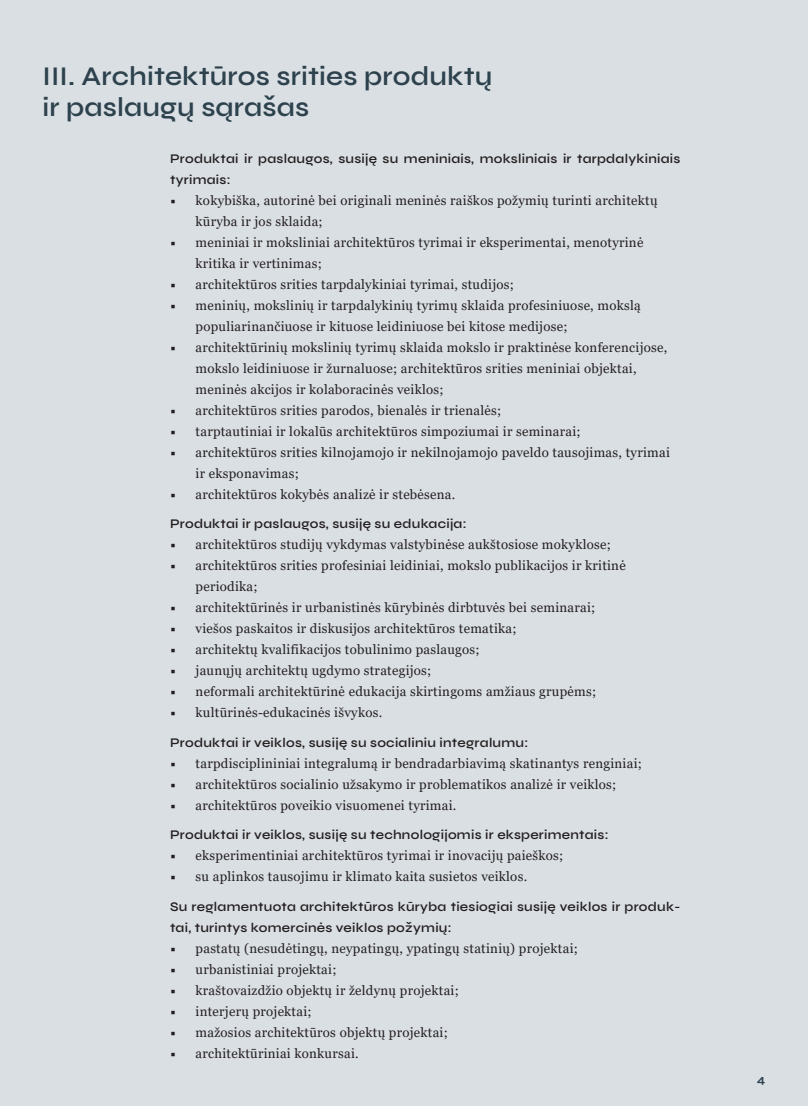
<style>
.page{position:relative;width:808px;height:1106px;background:#dadfe4}
.page>*{position:absolute;margin:0;border:0;box-sizing:border-box;transform-origin:0 0}
.t1{font:600 27px/31.5px "Syne";letter-spacing:.005em;color:#2d424d}
.t2{font:13.2px/21px "Georgia";letter-spacing:.02em;color:#231f20}
.t3{font:600 13.2px/21px "Syne";letter-spacing:.02em;color:#231f20}
.t4{font:700 12px "Syne";color:#2d424d}
.s1{font-family:"Syne";font-weight:600}
</style>
<div class="page">
<h1 class="t1" style="left:43px;top:59px;width:451px">III. Architektūros srities produktų ir paslaugų sąrašas</h1>
<p class="t3" style="left:170px;top:147px;width:512px">Produktai ir paslaugos, susiję su meniniais, moksliniais ir tarpdalykiniais tyrimais:</p>
<p class="t2" style="left:196px;top:190px;width:463px;text-indent:-26px"><span class="s1">•</span> kokybiška, autorinė bei originali meninės raiškos požymių turinti architektų kūryba ir jos sklaida;</p>
<p class="t2" style="left:196px;top:232px;width:449px;text-indent:-26px"><span class="s1">•</span> meniniai ir moksliniai architektūros tyrimai ir eksperimentai, menotyrinė kritika ir vertinimas;</p>
<p class="t2" style="left:170px;top:274px;width:345px"><span class="s1">•</span> architektūros srities tarpdalykiniai tyrimai, studijos;</p>
<p class="t2" style="left:196px;top:295px;width:447px;text-indent:-26px"><span class="s1">•</span> meninių, mokslinių ir tarpdalykinių tyrimų sklaida profesiniuose, mokslą populiarinančiuose ir kituose leidiniuose bei kitose medijose;</p>
<p class="t2" style="left:196px;top:337px;width:473px;text-indent:-26px"><span class="s1">•</span> architektūrinių mokslinių tyrimų sklaida mokslo ir praktinėse konferencijose, mokslo leidiniuose ir žurnaluose; architektūros srities meniniai objektai, meninės akcijos ir kolaboracinės veiklos;</p>
<p class="t2" style="left:170px;top:400px;width:333px"><span class="s1">•</span> architektūros srities parodos, bienalės ir trienalės;</p>
<p class="t2" style="left:170px;top:421px;width:412px"><span class="s1">•</span> tarptautiniai ir lokalūs architektūros simpoziumai ir seminarai;</p>
<p class="t2" style="left:196px;top:442px;width:476px;text-indent:-26px"><span class="s1">•</span> architektūros srities kilnojamojo ir nekilnojamojo paveldo tausojimas, tyrimai ir eksponavimas;</p>
<p class="t2" style="left:170px;top:484px;width:287px"><span class="s1">•</span> architektūros kokybės analizė ir stebėsena.</p>
<p class="t3" style="left:170px;top:513px;width:298px">Produktai ir paslaugos, susiję su edukacija:</p>
<p class="t2" style="left:170px;top:534px;width:442px"><span class="s1">•</span> architektūros studijų vykdymas valstybinėse aukštosiose mokyklose;</p>
<p class="t2" style="left:196px;top:555px;width:432px;text-indent:-26px"><span class="s1">•</span> architektūros srities profesiniai leidiniai, mokslo publikacijos ir kritinė periodika;</p>
<p class="t2" style="left:170px;top:597px;width:427px"><span class="s1">•</span> architektūrinės ir urbanistinės kūrybinės dirbtuvės bei seminarai;</p>
<p class="t2" style="left:170px;top:618px;width:348px"><span class="s1">•</span> viešos paskaitos ir diskusijos architektūros tematika;</p>
<p class="t2" style="left:170px;top:639px;width:311px"><span class="s1">•</span> architektų kvalifikacijos tobulinimo paslaugos;</p>
<p class="t2" style="left:170px;top:660px;width:263px"><span class="s1">•</span> jaunųjų architektų ugdymo strategijos;</p>
<p class="t2" style="left:170px;top:681px;width:428px"><span class="s1">•</span> neformali architektūrinė edukacija skirtingoms amžiaus grupėms;</p>
<p class="t2" style="left:170px;top:702px;width:214px"><span class="s1">•</span> kultūrinės-edukacinės išvykos.</p>
<p class="t3" style="left:170px;top:731px;width:360px">Produktai ir veiklos, susiję su socialiniu integralumu:</p>
<p class="t2" style="left:170px;top:753px;width:473px"><span class="s1">•</span> tarpdisciplininiai integralumą ir bendradarbiavimą skatinantys renginiai;</p>
<p class="t2" style="left:170px;top:774px;width:448px"><span class="s1">•</span> architektūros socialinio užsakymo ir problematikos analizė ir veiklos;</p>
<p class="t2" style="left:170px;top:795px;width:288px"><span class="s1">•</span> architektūros poveikio visuomenei tyrimai.</p>
<p class="t3" style="left:170px;top:824px;width:440px">Produktai ir veiklos, susiję su technologijomis ir eksperimentais:</p>
<p class="t2" style="left:170px;top:845px;width:395px"><span class="s1">•</span> eksperimentiniai architektūros tyrimai ir inovacijų paieškos;</p>
<p class="t2" style="left:170px;top:866px;width:359px"><span class="s1">•</span> su aplinkos tausojimu ir klimato kaita susietos veiklos.</p>
<p class="t3" style="left:170px;top:895px;width:512px">Su reglamentuota architektūros kūryba tiesiogiai susiję veiklos ir produk&shy;tai, turintys komercinės veiklos požymių:</p>
<p class="t2" style="left:170px;top:938px;width:409px"><span class="s1">•</span> pastatų (nesudėtingų, neypatingų, ypatingų statinių) projektai;</p>
<p class="t2" style="left:170px;top:959px;width:168px"><span class="s1">•</span> urbanistiniai projektai;</p>
<p class="t2" style="left:170px;top:980px;width:290px"><span class="s1">•</span> kraštovaizdžio objektų ir želdynų projektai;</p>
<p class="t2" style="left:170px;top:1001px;width:143px"><span class="s1">•</span> interjerų projektai;</p>
<p class="t2" style="left:170px;top:1022px;width:279px"><span class="s1">•</span> mažosios architektūros objektų projektai;</p>
<p class="t2" style="left:170px;top:1043px;width:190px"><span class="s1">•</span> architektūriniai konkursai.</p>
<p class="t4" style="left:757px;top:1071px;width:10px">4</p>
</div>
